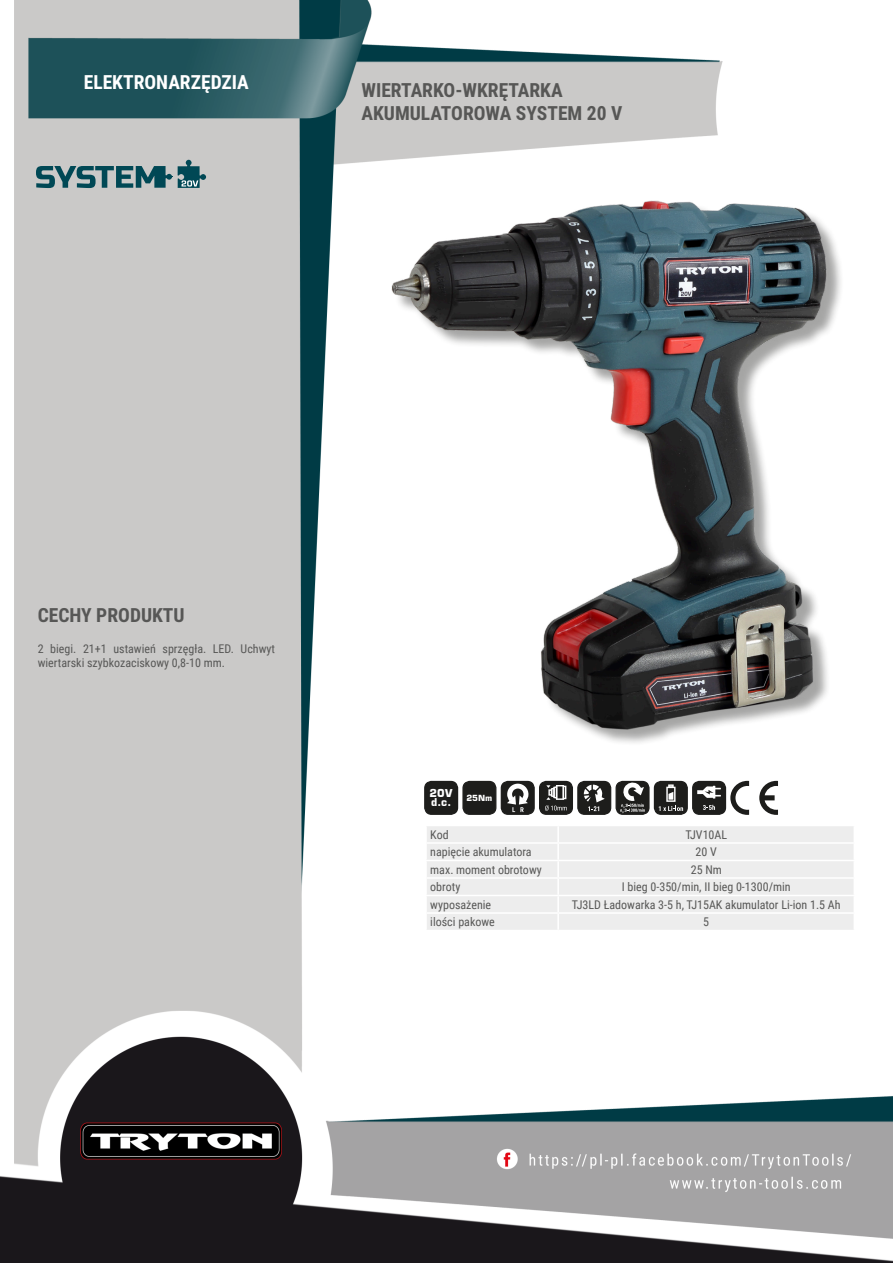
<style>
.page{position:relative;width:893px;height:1263px;background:#fff}
.page>*{position:absolute;margin:0;border:0;box-sizing:border-box;transform-origin:0 0}
.Lewo_bez_dzielenia{font:700 19.5px/23.4px "Roboto Condensed";color:#575756}
.Center{font:700 19.5px "Roboto Condensed";color:#fff}
.MateriaĹ__CECHY{font:700 19.5px "Roboto Condensed";color:#575756}
.Ĺšrodek{font:12px "Roboto Condensed";color:#575756}
.Opisy{font:12px/14.4px "Roboto Condensed";color:#575756}
.Lewa{font:12px "Roboto Condensed";color:#575756}
.t1{font:700 10.8px/9.6px "Square 721 BT";color:#fff}
.t2{font:700 8.4px "Square 721 BT";color:#fff}
</style>
<div class="page">
<img style="left:0;top:0;width:893px;height:1263px">
<div style="left:395px;top:203px;width:449px;height:543px;background:#1d1d1b;opacity:.4"></div>
<img style="left:391px;top:200px;width:435px;height:529px">
<div style="left:425px;top:826px;width:430px;height:104px;background:#ededed"></div>
<hr style="left:425px;top:825px;width:133px;height:1px;background:#fff">
<hr style="left:558px;top:825px;width:297px;height:1px;background:#fff">
<hr style="left:425px;top:842px;width:133px;height:2px;background:#fff">
<hr style="left:558px;top:842px;width:297px;height:2px;background:#fff">
<hr style="left:425px;top:860px;width:133px;height:1px;background:#fff">
<hr style="left:558px;top:860px;width:297px;height:1px;background:#fff">
<hr style="left:425px;top:877px;width:133px;height:2px;background:#fff">
<hr style="left:558px;top:877px;width:297px;height:2px;background:#fff">
<hr style="left:425px;top:895px;width:133px;height:1px;background:#fff">
<hr style="left:558px;top:895px;width:297px;height:1px;background:#fff">
<hr style="left:425px;top:912px;width:133px;height:2px;background:#fff">
<hr style="left:558px;top:912px;width:297px;height:2px;background:#fff">
<hr style="left:425px;top:930px;width:133px;height:1px;background:#fff">
<hr style="left:558px;top:930px;width:297px;height:1px;background:#fff">
<div style="left:425px;top:781px;width:33px;height:33px;background:#1d1d1b;border-radius:7px"></div>
<div style="left:424px;top:781px;width:34px;height:34px;border:1px solid #1d1d1b;border-radius:7px"></div>
<div style="left:463px;top:781px;width:33px;height:33px;background:#1d1d1b;border-radius:7px"></div>
<div style="left:462px;top:781px;width:34px;height:34px;border:1px solid #1d1d1b;border-radius:7px"></div>
<div style="left:501px;top:781px;width:33px;height:33px;background:#1d1d1b;border-radius:7px"></div>
<div style="left:501px;top:781px;width:34px;height:34px;border:1px solid #1d1d1b;border-radius:7px"></div>
<svg style="left:507px;top:783px;width:21px;height:29px"></svg>
<div style="left:540px;top:781px;width:32px;height:33px;background:#1d1d1b;border-radius:7px"></div>
<div style="left:539px;top:781px;width:34px;height:34px;border:1px solid #1d1d1b;border-radius:7px"></div>
<svg style="left:545px;top:785px;width:22px;height:26px"></svg>
<div style="left:578px;top:781px;width:33px;height:33px;background:#1d1d1b;border-radius:7px"></div>
<div style="left:577px;top:781px;width:34px;height:34px;border:1px solid #1d1d1b;border-radius:7px"></div>
<svg style="left:584px;top:784px;width:21px;height:27px"></svg>
<div style="left:616px;top:781px;width:33px;height:33px;background:#1d1d1b;border-radius:7px"></div>
<div style="left:615px;top:781px;width:35px;height:34px;border:1px solid #1d1d1b;border-radius:7px"></div>
<svg style="left:620px;top:781px;width:25px;height:32px"></svg>
<div style="left:654px;top:781px;width:33px;height:33px;background:#1d1d1b;border-radius:7px"></div>
<div style="left:654px;top:781px;width:34px;height:34px;border:1px solid #1d1d1b;border-radius:7px"></div>
<svg style="left:659px;top:784px;width:24px;height:27px"></svg>
<div style="left:693px;top:781px;width:32px;height:33px;background:#1d1d1b;border-radius:7px"></div>
<div style="left:692px;top:781px;width:34px;height:34px;border:1px solid #1d1d1b;border-radius:7px"></div>
<svg style="left:703px;top:805px;width:12px;height:5px"></svg>
<svg style="left:697px;top:786px;width:24px;height:12px"></svg>
<svg style="left:759px;top:781px;width:19px;height:34px"></svg>
<svg style="left:730px;top:781px;width:19px;height:34px"></svg>
<svg style="left:36px;top:166px;width:136px;height:22px;background:#577f86"></svg>
<svg style="left:178px;top:160px;width:28px;height:28px"></svg>
<p class="Center" style="left:84px;top:69px;width:167px">ELEKTRONARZĘDZIA</p>
<p class="Lewo_bez_dzielenia" style="left:361px;top:77px;width:262px">WIERTARKO-WKRĘTARKA<br>AKUMULATOROWA SYSTEM 20 V</p>
<p class="MateriaĹ__CECHY" style="left:38px;top:601px;width:148px">CECHY PRODUKTU</p>
<p class="Opisy" style="left:38px;top:641px;width:239px">2 biegi. 21+1 ustawień sprzęgła. LED. Uchwyt wiertarski szybkozaciskowy 0,8-10 mm.</p>
<p class="t1" style="left:430px;top:788px;width:25px">20V d.c.</p>
<p class="t2" style="left:466px;top:793px;width:28px">25Nm</p>
<p class="Lewa" style="left:430px;top:826px;width:20px">Kod</p>
<p class="Ĺšrodek" style="left:685px;top:826px;width:43px">TJV10AL</p>
<p class="Lewa" style="left:430px;top:843px;width:103px">napięcie akumulatora</p>
<p class="Ĺšrodek" style="left:696px;top:843px;width:23px">20 V</p>
<p class="Lewa" style="left:430px;top:861px;width:113px">max. moment obrotowy</p>
<p class="Ĺšrodek" style="left:691px;top:861px;width:33px">25 Nm</p>
<p class="Lewa" style="left:430px;top:878px;width:32px">obroty</p>
<p class="Ĺšrodek" style="left:622px;top:878px;width:170px">I bieg 0-350/min, II bieg 0-1300/min</p>
<p class="Lewa" style="left:430px;top:896px;width:62px">wyposażenie</p>
<p class="Ĺšrodek" style="left:572px;top:896px;width:270px">TJ3LD Ładowarka 3-5 h, TJ15AK akumulator Li-ion 1.5 Ah</p>
<p class="Lewa" style="left:430px;top:913px;width:66px">ilości pakowe</p>
<p class="Ĺšrodek" style="left:703px;top:913px;width:7px">5</p>
</div>
